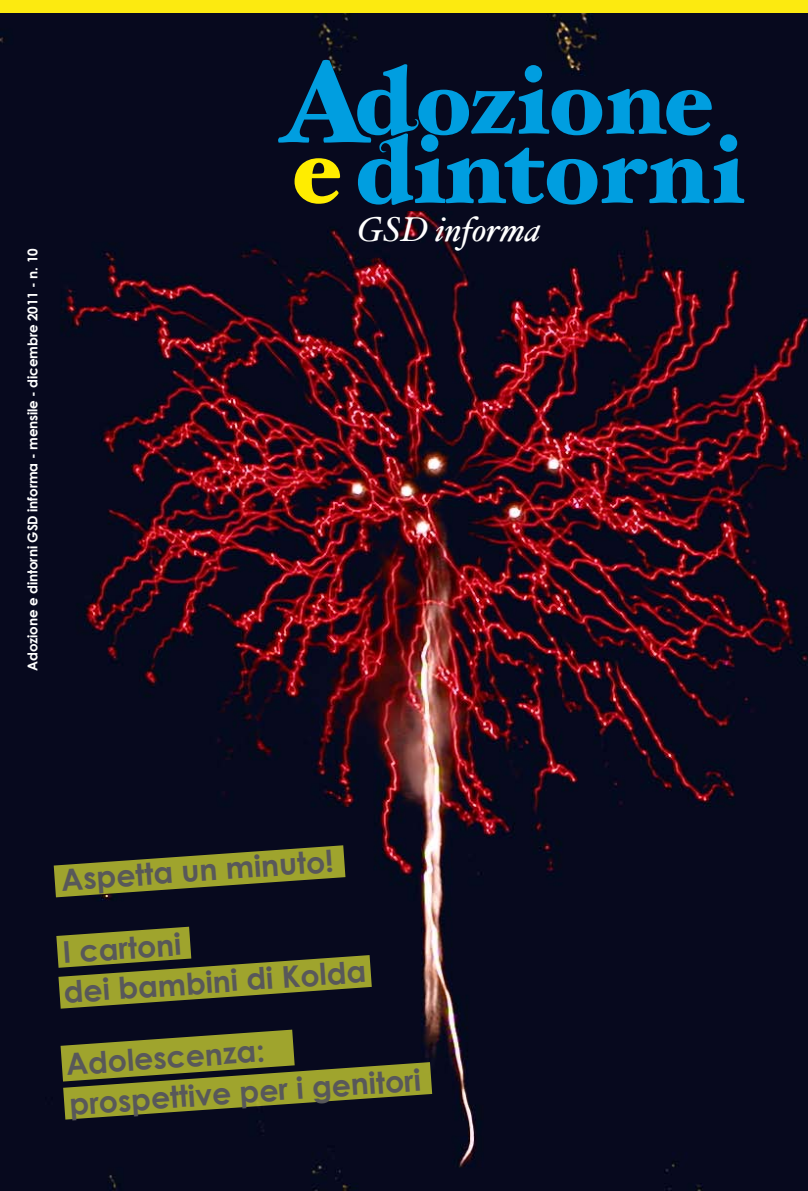
<style>
.page{position:relative;width:808px;height:1191px;background:#fff}
.page>*{position:absolute;margin:0;border:0;box-sizing:border-box;transform-origin:0 0}
.t1{font:italic 34.5px "Hoefler Text";color:#fff}
.t2{font:700 30px "Century Gothic";color:#58585a}
.t3{font:700 13.5px "Century Gothic";letter-spacing:-.01em;color:#fff}
</style>
<div class="page">
<div style="left:0;top:13px;width:808px;height:198px;background:#07091e"></div>
<img style="left:0;top:211px;width:808px;height:980px">
<svg style="left:278px;top:60px;width:466px;height:145px;background:#083f5f"></svg>
<svg style="left:54px;top:845px;width:291px;height:52px;background:#636727"></svg>
<svg style="left:61px;top:1029px;width:371px;height:90px;background:#626626"></svg>
<svg style="left:56px;top:926px;width:316px;height:82px;background:#5a5d26"></svg>
<div style="left:0;top:0;width:808px;height:13px;background:#fcea10"></div>
<p class="t3" style="left:24px;top:671px;width:424px;rotate:-90deg">Adozione e dintorni GSD informa - mensile - dicembre 2011 - n. 10</p>
<p class="t1" style="left:357px;top:209px;width:185px">GSD informa</p>
<p class="t2" style="left:60px;top:861px;width:275px;rotate:-4deg">Aspetta un minuto!</p>
<p class="t2" style="left:61px;top:933px;width:120px;rotate:-4deg">I cartoni</p>
<p class="t2" style="left:62px;top:973px;width:305px;rotate:-4deg">dei bambini di Kolda</p>
<p class="t2" style="left:65px;top:1045px;width:201px;rotate:-4deg">Adolescenza:</p>
<p class="t2" style="left:68px;top:1085px;width:354px;rotate:-4deg">prospettive peri genitori</p>
</div>
